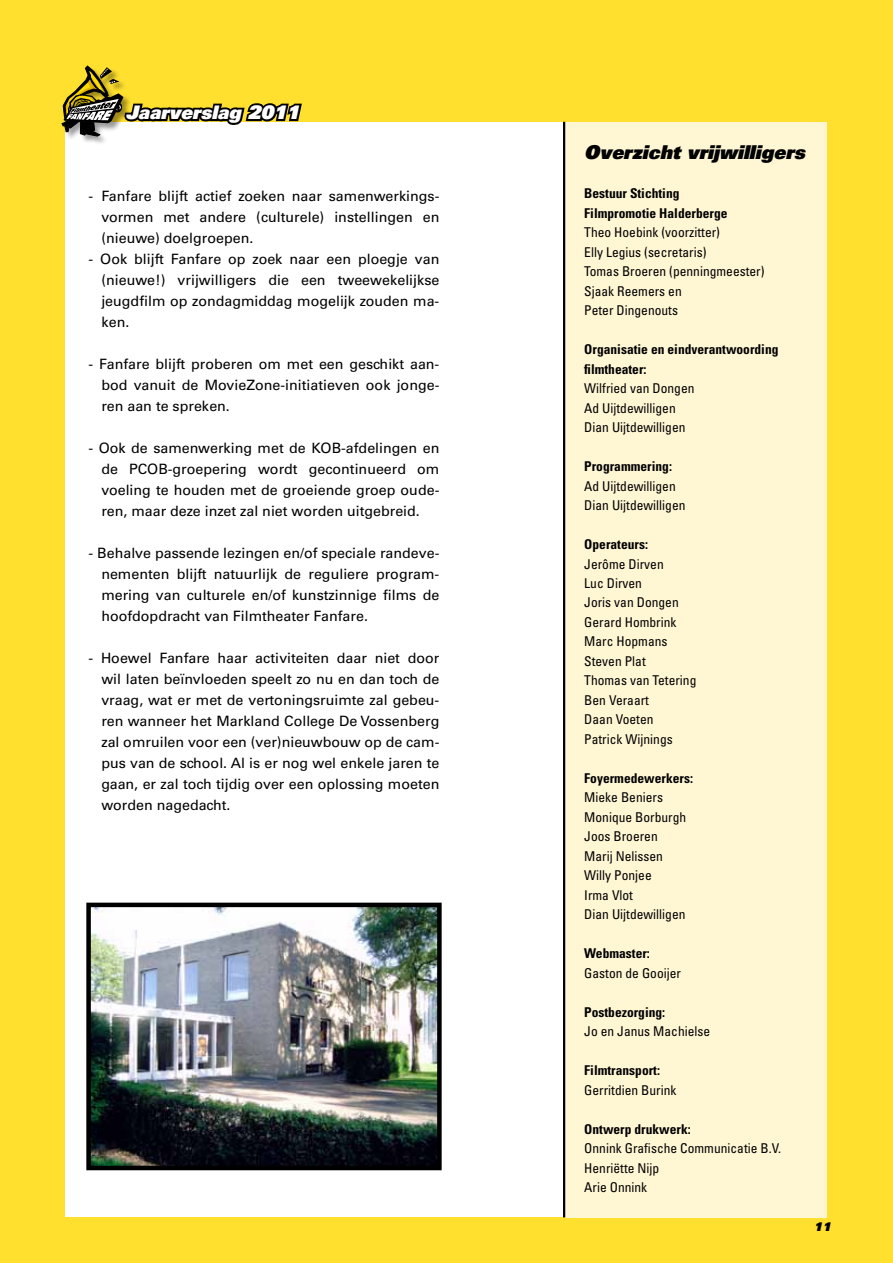
<style>
.page{position:relative;width:893px;height:1263px;background:#ffe02e}
.page>*{position:absolute;margin:0;border:0;box-sizing:border-box;transform-origin:0 0}
.t1{font:19.05px "Univers LT Std X Black Obl";color:#000}
.t2{font:18.6px "Univers LT Std X Black Obl";color:#fff}
.t3{font:14.25px/21px "Univers LT Std";color:#000;text-align:justify}
.t4{font:condensed 13.5px/19.5px "Univers LT Std";color:#000}
.t5{font:700 condensed 13.5px/19.5px "Univers LT Std";color:#000}
.t6{font:12px "Univers LT Std X Black Obl";color:#000}
</style>
<div class="page">
<div style="left:66px;top:122px;width:761px;height:1094px;background:#fff"></div>
<div style="left:62px;top:66px;width:70px;height:79px;background:#000;opacity:.39"></div>
<svg style="left:62px;top:66px;width:240px;height:73px"></svg>
<div style="left:565px;top:122px;width:262px;height:1095px;background:#fff6d4"></div>
<hr style="left:563px;top:122px;width:2px;height:1095px;background:#000">
<img style="left:91px;top:908px;width:346px;height:257px">
<div style="left:86px;top:903px;width:356px;height:267px;border:4px solid #000"></div>
<h2 class="t2" style="left:126px;top:100px;width:176px">Jaarverslag 2011</h2>
<p class="t3" style="left:101px;top:186px;width:340px;text-indent:-13px">- Fanfare blijft actief zoeken naar samenwerkings&shy;vormen met andere (culturele) instellingen en (nieuwe) doelgroepen.</p>
<p class="t3" style="left:101px;top:249px;width:340px;text-indent:-13px">- Ook blijft Fanfare op zoek naar een ploegje van (nieuwe!) vrijwilligers die een tweewekelijkse jeugdfilm op zondagmiddag mogelijk zouden ma&shy;ken.</p>
<p class="t3" style="left:101px;top:354px;width:340px;text-indent:-13px">- Fanfare blijft proberen om met een geschikt aan&shy;bod vanuit de MovieZone-initiatieven ook jonge&shy;ren aan te spreken.</p>
<p class="t3" style="left:101px;top:438px;width:340px;text-indent:-13px">- Ook de samenwerking met de KOB-afdelingen en de PCOB-groepering wordt gecontinueerd om voeling te houden met de groeiende groep oude&shy;ren, maar deze inzet zal niet worden uitgebreid.</p>
<p class="t3" style="left:101px;top:543px;width:340px;text-indent:-13px">- Behalve passende lezingen en/of speciale randeve&shy;nementen blijft natuurlijk de reguliere program&shy;mering van culturele en/of kunstzinnige films de hoofdopdracht van Filmtheater Fanfare.</p>
<p class="t3" style="left:101px;top:648px;width:340px;text-indent:-13px">- Hoewel Fanfare haar activiteiten daar niet door wil laten beïnvloeden speelt zo nu en dan toch de vraag, wat er met de vertoningsruimte zal gebeu&shy;ren wanneer het Markland College De Vossenberg zal omruilen voor een (ver)nieuwbouw op de cam&shy;pus van de school. Al is er nog wel enkele jaren te gaan, er zal toch tijdig over een oplossing moeten worden nagedacht.</p>
<h1 class="t1" style="left:584px;top:140px;width:222px">Overzicht vrijwilligers</h1>
<p class="t5" style="left:584px;top:183px;width:145px">Bestuur Stichting<br>Filmpromotie Halderberge</p>
<p class="t4" style="left:584px;top:222px;width:182px">Theo Hoebink (voorzitter)<br>Elly Legius (secretaris)<br>Tomas Broeren (penningmeester)<br>Sjaak Reemers en<br>Peter Dingenouts</p>
<p class="t5" style="left:584px;top:339px;width:196px">Organisatie en eindverantwoording filmtheater:</p>
<p class="t4" style="left:584px;top:378px;width:112px">Wilfried van Dongen<br>Ad Uijtdewilligen<br>Dian Uijtdewilligen</p>
<p class="t5" style="left:584px;top:456px;width:89px">Programmering:</p>
<p class="t4" style="left:584px;top:476px;width:103px">Ad Uijtdewilligen<br>Dian Uijtdewilligen</p>
<p class="t5" style="left:584px;top:534px;width:65px">Operateurs:</p>
<p class="t4" style="left:584px;top:554px;width:114px">Jerôme Dirven<br>Luc Dirven<br>Joris van Dongen<br>Gerard Hombrink<br>Marc Hopmans<br>Steven Plat<br>Thomas van Tetering<br>Ben Veraart<br>Daan Voeten<br>Patrick Wijnings</p>
<p class="t5" style="left:584px;top:768px;width:110px">Foyermedewerkers:</p>
<p class="t4" style="left:584px;top:788px;width:103px">Mieke Beniers<br>Monique Borburgh<br>Joos Broeren<br>Marij Nelissen<br>Willy Ponjee<br>Irma Vlot<br>Dian Uijtdewilligen</p>
<p class="t5" style="left:584px;top:944px;width:67px">Webmaster:</p>
<p class="t4" style="left:584px;top:963px;width:98px">Gaston de Gooijer</p>
<p class="t5" style="left:584px;top:1002px;width:82px">Postbezorging:</p>
<p class="t4" style="left:584px;top:1022px;width:127px">Jo en Janus Machielse</p>
<p class="t5" style="left:584px;top:1061px;width:77px">Filmtransport:</p>
<p class="t4" style="left:584px;top:1080px;width:94px">Gerritdien Burink</p>
<p class="t5" style="left:584px;top:1119px;width:108px">Ontwerp drukwerk:</p>
<p class="t4" style="left:584px;top:1139px;width:198px">Onnink Grafische Communicatie B.V.<br>Henriëtte Nijp<br>Arie Onnink</p>
<p class="t6" style="left:814px;top:1218px;width:18px">11</p>
</div>
